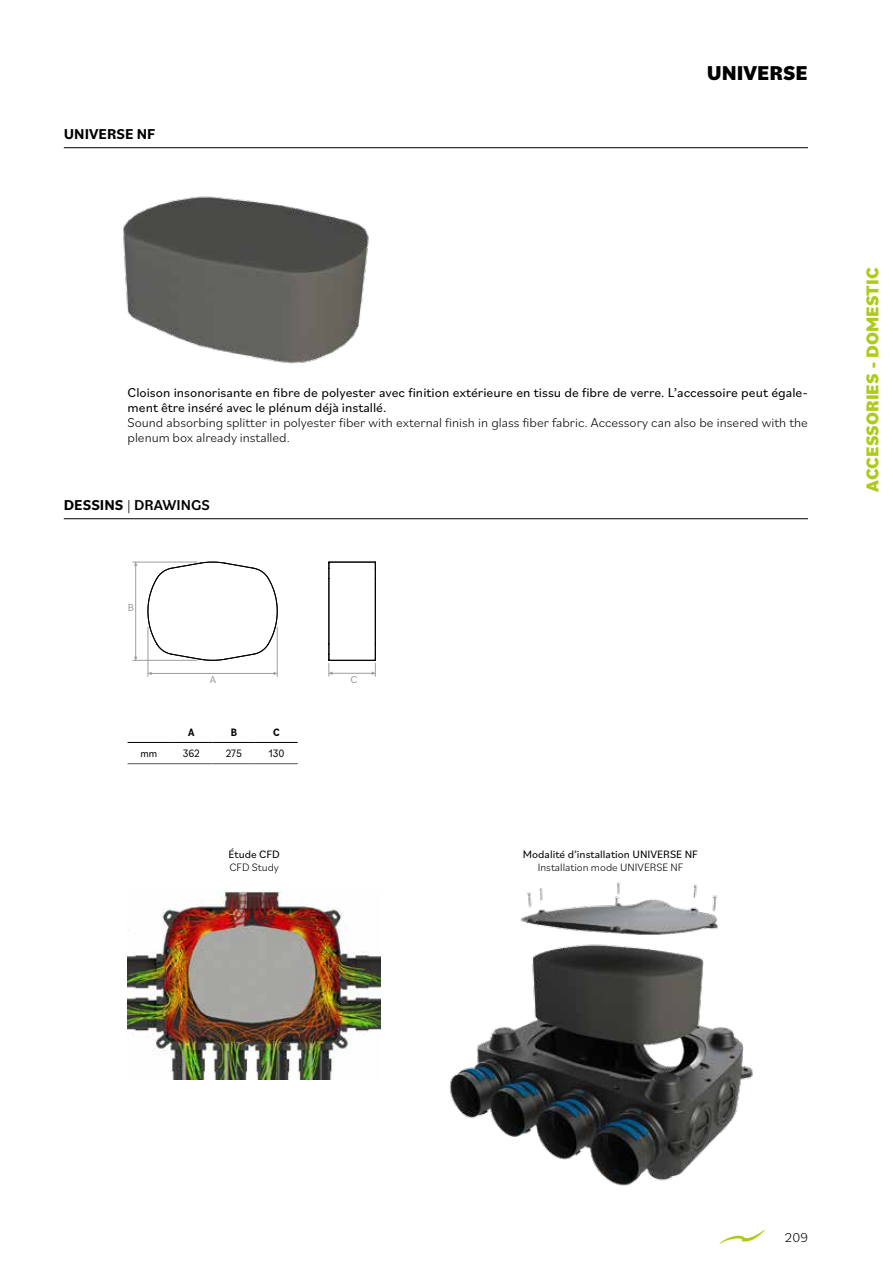
<style>
.page{position:relative;width:893px;height:1263px;background:#fff}
.page>*{position:absolute;margin:0;border:0;box-sizing:border-box;transform-origin:0 0}
.t1{font:800 21px "Bilo";color:#000}
.t2{font:800 18px "Bilo";color:#afca1a}
.t3{font:500 15px "Bilo";color:#000}
.t4{font:700 15px "Bilo";color:#000}
.t5{font:13.5px/15px "Bilo";color:#000}
.t6{font:300 13.5px/15px "Bilo";color:#000}
.t7{font:11.25px "Bilo";color:#000}
.t8{font:300 11.25px "Bilo";color:#000}
.t9{font:11.25px "Bilo";color:#000;scale:.9 1}
.t10{font:700 11.25px "Bilo";color:#000;scale:.9 1}
.t11{font:10.5px "Bilo";color:#9d9d9c}
.s1{font-weight:700}
.s2{font-weight:300}
</style>
<div class="page">
<hr style="left:64px;top:147px;width:744px;height:1px;background:#000">
<hr style="left:64px;top:518px;width:744px;height:1px;background:#000">
<img style="left:123px;top:196px;width:246px;height:168px">
<svg style="left:147px;top:561px;width:131px;height:100px"></svg>
<hr style="left:135px;top:562px;width:1px;height:98px;background:#9d9d9c">
<hr style="left:133px;top:562px;width:64px;height:1px;background:#9d9d9c">
<hr style="left:133px;top:660px;width:64px;height:1px;background:#9d9d9c">
<hr style="left:148px;top:673px;width:129px;height:1px;background:#9d9d9c">
<hr style="left:148px;top:627px;width:1px;height:49px;background:#9d9d9c">
<hr style="left:277px;top:627px;width:1px;height:49px;background:#9d9d9c">
<hr style="left:329px;top:562px;width:46px;height:1px;background:#000">
<hr style="left:329px;top:660px;width:46px;height:1px;background:#000">
<hr style="left:328px;top:578px;width:1px;height:66px;background:#000">
<hr style="left:375px;top:578px;width:1px;height:66px;background:#000">
<svg style="left:328px;top:562px;width:1px;height:16px"></svg>
<svg style="left:375px;top:562px;width:1px;height:16px"></svg>
<hr style="left:329px;top:673px;width:46px;height:1px;background:#9d9d9c">
<svg style="left:372px;top:644px;width:4px;height:32px"></svg>
<svg style="left:328px;top:644px;width:5px;height:32px"></svg>
<hr style="left:128px;top:763px;width:42px;height:1px;background:#575756">
<hr style="left:170px;top:763px;width:43px;height:1px;background:#575756">
<hr style="left:213px;top:763px;width:42px;height:1px;background:#575756">
<hr style="left:255px;top:763px;width:43px;height:1px;background:#575756">
<hr style="left:128px;top:742px;width:42px;height:1px;background:#000">
<hr style="left:170px;top:742px;width:43px;height:1px;background:#000">
<hr style="left:213px;top:742px;width:42px;height:1px;background:#000">
<hr style="left:255px;top:742px;width:43px;height:1px;background:#000">
<img style="left:128px;top:891px;width:253px;height:189px">
<img style="left:450px;top:882px;width:303px;height:304px">
<svg style="left:719px;top:1230px;width:46px;height:14px"></svg>
<p class="t4" style="left:64px;top:123px;width:93px">UNIVERSE NF</p>
<h1 class="t1" style="left:707px;top:58px;width:103px">UNIVERSE</h1>
<p class="t5" style="left:128px;top:385px;width:682px">Cloison insonorisante en fibre de polyester avec finition extérieure en tissu de fibre de verre. L’accessoire peut égale&shy;ment être inséré avec le plénum déjà installé.</p>
<p class="t6" style="left:128px;top:415px;width:682px">Sound absorbing splitter in polyester fiber with external finish in glass fiber fabric. Accessory can also be insered with the plenum box already installed.</p>
<p class="t3" style="left:64px;top:494px;width:148px"><span class="s1">DESSINS</span> <span class="s2">|</span> DRAWINGS</p>
<p class="t11" style="left:128px;top:600px;width:8px">B</p>
<p class="t11" style="left:210px;top:673px;width:8px">A</p>
<p class="t11" style="left:351px;top:672px;width:8px">C</p>
<p class="t10" style="left:188px;top:724px;width:9px">A</p>
<p class="t10" style="left:231px;top:724px;width:9px">B</p>
<p class="t10" style="left:273px;top:724px;width:9px">C</p>
<p class="t9" style="left:140px;top:746px;width:20px">mm</p>
<p class="t9" style="left:183px;top:746px;width:21px">362</p>
<p class="t9" style="left:226px;top:746px;width:20px">275</p>
<p class="t9" style="left:268px;top:746px;width:19px">130</p>
<p class="t7" style="left:229px;top:846px;width:53px">Étude CFD</p>
<p class="t8" style="left:229px;top:859px;width:51px">CFD Study</p>
<p class="t7" style="left:523px;top:846px;width:177px">Modalité d’installation UNIVERSE NF</p>
<p class="t8" style="left:538px;top:859px;width:147px">Installation mode UNIVERSE NF</p>
<h2 class="t2" style="left:860px;top:492px;width:226px;rotate:-90deg">ACCESSORIES - DOMESTIC</h2>
<p class="t6" style="left:785px;top:1229px;width:24px">209</p>
</div>
